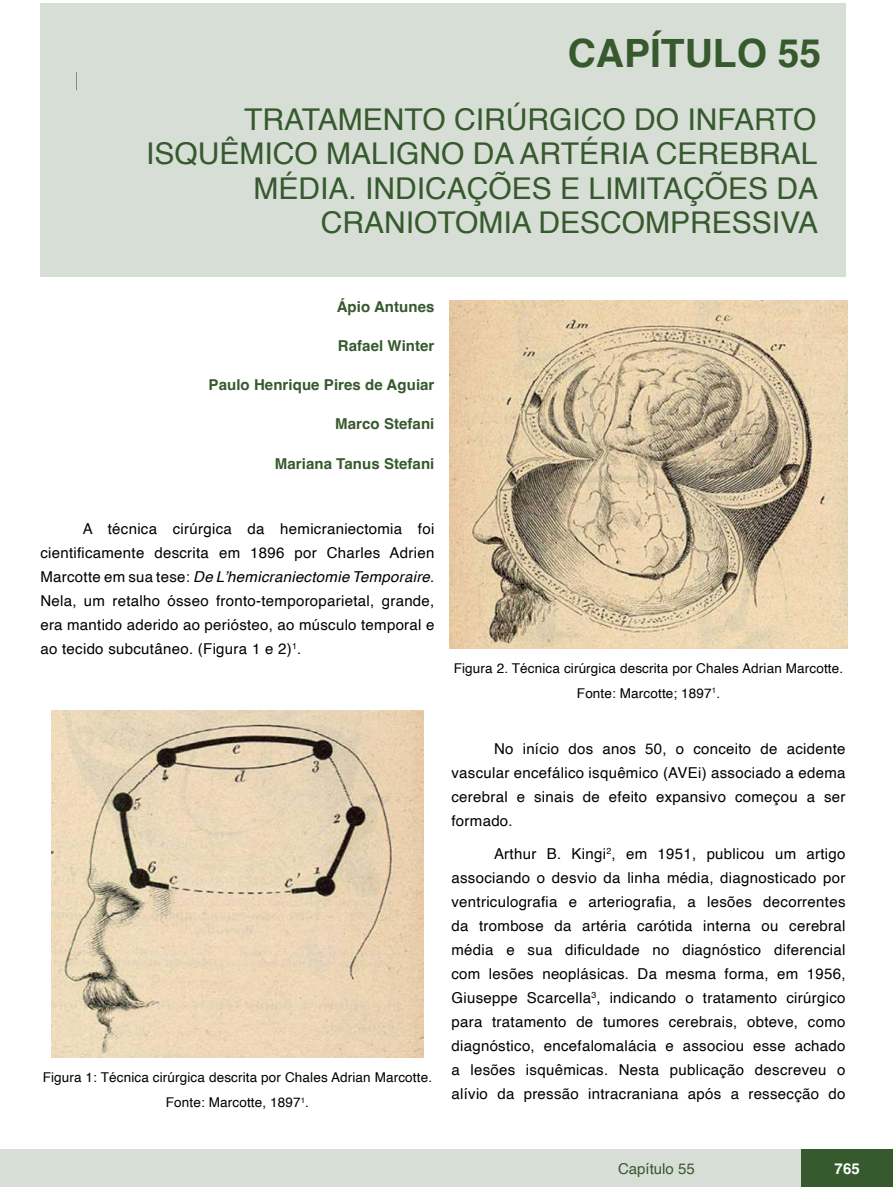
<style>
.page{position:relative;width:893px;height:1191px;background:#fff}
.page>*{position:absolute;margin:0;border:0;box-sizing:border-box;transform-origin:0 0}
.t1{font:700 39px "Helvetica";color:#36592e}
.t2{font:30px/34.5px "Helvetica";color:#36592e;text-align:right}
.t3{font:15px/24px "Helvetica";letter-spacing:.02em;color:#000;text-align:justify}
.t4{font:700 15px "Helvetica";letter-spacing:.005em;color:#36592e}
.t5{font:15px "Helvetica";color:#36592e}
.t6{font:700 15px "Helvetica";color:#fff}
.t7{font:13.5px/24.8px "Helvetica";letter-spacing:.01em;color:#000;text-align:center}
.s1{font-style:italic}
</style>
<div class="page">
<div style="left:0;top:1149px;width:893px;height:38px;background:#d7ded5"></div>
<div style="left:801px;top:1149px;width:92px;height:38px;background:#36592e"></div>
<div style="left:40px;top:3px;width:805px;height:273px;background:#d7ded5"></div>
<svg style="left:76px;top:72px;width:1px;height:18px"></svg>
<img style="left:51px;top:710px;width:373px;height:347px">
<img style="left:449px;top:300px;width:399px;height:348px">
<h1 class="t1" style="left:568px;top:30px;width:255px">CAPÍTULO 55</h1>
<h2 class="t2" style="left:146px;top:103px;width:673px">TRATAMENTO CIRÚRGICO DO INFARTO ISQUÊMICO MALIGNO DA ARTÉRIA CEREBRAL MÉDIA. INDICAÇÕES E LIMITAÇÕES DA CRANIOTOMIA DESCOMPRESSIVA</h2>
<p class="t4" style="left:337px;top:297px;width:99px">Ápio Antunes</p>
<p class="t4" style="left:338px;top:336px;width:98px">Rafael Winter</p>
<p class="t4" style="left:209px;top:376px;width:227px">Paulo Henrique Pires de Aguiar</p>
<p class="t4" style="left:335px;top:415px;width:101px">Marco Stefani</p>
<p class="t4" style="left:275px;top:454px;width:161px">Mariana Tanus Stefani</p>
<p class="t3" style="left:40px;top:517px;width:396px;text-indent:43px">A técnica cirúrgica da hemicraniectomia foi cientificamente descrita em 1896 por Charles Adrien Marcotte em sua tese: <span class="s1">De L’hemicraniectomie Temporaire</span>.<br>Nela, um retalho ósseo fronto-temporoparietal, grande, era mantido aderido ao periósteo, ao músculo temporal e ao tecido subcutâneo. (Figura 1 e 2)<sup>1</sup>.</p>
<p class="t7" style="left:43px;top:1065px;width:391px">Figura 1: Técnica cirúrgica descrita por Chales Adrian Marcotte.<br>Fonte: Marcotte, 1897<sup>1</sup>.</p>
<p class="t7" style="left:454px;top:656px;width:391px">Figura 2. Técnica cirúrgica descrita por Chales Adrian Marcotte.<br>Fonte: Marcotte; 1897<sup>1</sup>.</p>
<p class="t3" style="left:451px;top:737px;width:396px;text-indent:43px">No início dos anos 50, o conceito de acidente vascular encefálico isquêmico (AVEi) associado a edema cerebral e sinais de efeito expansivo começou a ser formado.</p>
<p class="t3" style="left:451px;top:842px;width:396px;text-indent:43px">Arthur B. Kingi<sup>2</sup>, em 1951, publicou um artigo associando o desvio da linha média, diagnosticado por ventriculografia e arteriografia, a lesões decorrentes da trombose da artéria carótida interna ou cerebral média e sua dificuldade no diagnóstico diferencial com lesões neoplásicas. Da mesma forma, em 1956, Giuseppe Scarcella<sup>3</sup>, indicando o tratamento cirúrgico para tratamento de tumores cerebrais, obteve, como diagnóstico, encefalomalácia e associou esse achado a lesões isquêmicas. Nesta publicação descreveu o alívio da pressão intracraniana após a ressecção do</p>
<p class="t5" style="left:618px;top:1157px;width:78px">Capítulo 55</p>
<p class="t6" style="left:835px;top:1159px;width:27px">765</p>
</div>
